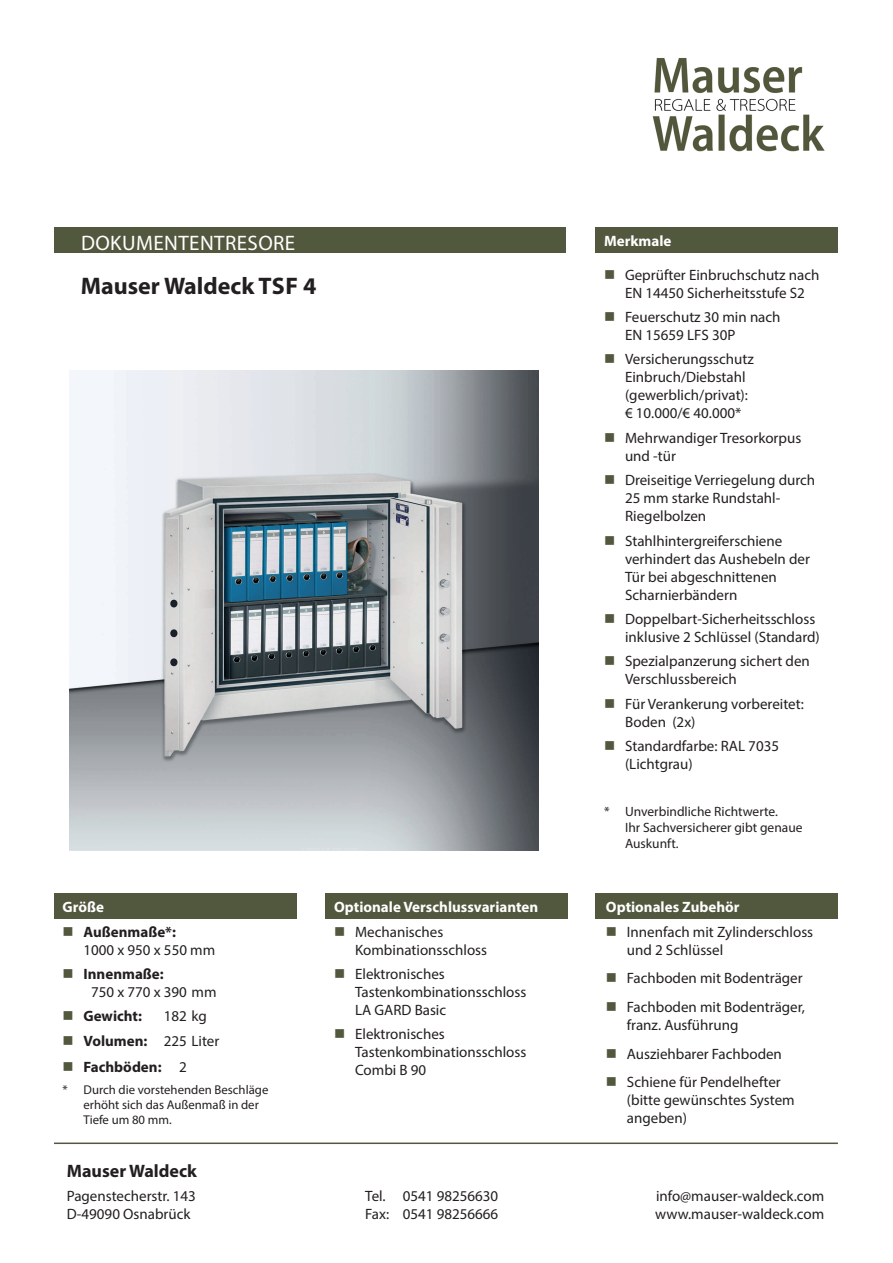
<style>
.page{position:relative;width:893px;height:1263px;background:#fff}
.page>*{position:absolute;margin:0;border:0;box-sizing:border-box;transform-origin:0 0}
.t1{font:700 24px "Myriad Pro";color:#231f20}
.t2{font:21px "Myriad Pro";letter-spacing:.02em;color:#fff}
.t3{font:700 18px "Myriad Pro";color:#231f20}
.t4{font:15px/18px "Myriad Pro";color:#231f20}
.t5{font:700 15px "Myriad Pro";color:#fff}
.t6{font:700 15px "Myriad Pro";color:#231f20}
.t7{font:13.5px/16.2px "Myriad Pro";color:#231f20}
.t8{font:12.75px/15.3px "Myriad Pro";color:#231f20}
.s1{color:#51583d}
.s2{font-weight:700}
.s3{font-weight:400}
</style>
<div class="page">
<div style="left:54px;top:893px;width:242px;height:25px;background:#51583d"></div>
<div style="left:326px;top:893px;width:242px;height:26px;background:#51583d"></div>
<img style="left:69px;top:370px;width:470px;height:480px">
<div style="left:595px;top:227px;width:243px;height:26px;background:#51583d"></div>
<div style="left:595px;top:893px;width:243px;height:25px;background:#51583d"></div>
<hr style="left:54px;top:1142px;width:784px;height:2px;background:#51583d">
<div style="left:54px;top:227px;width:512px;height:26px;background:#51583d"></div>
<img style="left:652px;top:58px;width:173px;height:94px">
<h2 class="t2" style="left:81px;top:230px;width:216px">DOKUMENTENTRESORE</h2>
<h1 class="t1" style="left:81px;top:271px;width:237px">Mauser Waldeck TSF 4</h1>
<p class="t5" style="left:63px;top:897px;width:43px">Größe</p>
<p class="t4" style="left:84px;top:922px;width:133px;text-indent:-21px"><span class="s1">■</span> <span class="s2">Außenmaße*:<br></span>1000 x 950 x 550 mm</p>
<p class="t4" style="left:91px;top:965px;width:127px;text-indent:-29px"><span class="s1">■</span> <span class="s2">Innenmaße:<br></span>750 x 770 x 390 mm</p>
<p class="t6" style="left:63px;top:1006px;width:81px"><span class="s1">■</span> Gewicht:</p>
<p class="t4" style="left:164px;top:1007px;width:45px">182 kg</p>
<p class="t6" style="left:63px;top:1031px;width:158px"><span class="s1">■</span> Volumen: <span class="s3">225 Liter</span></p>
<p class="t6" style="left:63px;top:1057px;width:126px"><span class="s1">■</span> Fachböden: <span class="s3">2</span></p>
<p class="t8" style="left:84px;top:1081px;width:186px;text-indent:-21px">* Durch die vorstehenden Beschläge erhöht sich das Außenmaß in der<br>Tiefe um 80 mm.</p>
<p class="t5" style="left:334px;top:897px;width:206px">Optionale Verschlussvarianten</p>
<p class="t4" style="left:355px;top:922px;width:134px;text-indent:-21px"><span class="s1">■</span> Mechanisches<br>Kombinationsschloss</p>
<p class="t4" style="left:355px;top:965px;width:173px;text-indent:-21px"><span class="s1">■</span> Elektronisches<br>Tastenkombinationsschloss<br>LA GARD Basic</p>
<p class="t4" style="left:355px;top:1025px;width:173px;text-indent:-21px"><span class="s1">■</span> Elektronisches<br>Tastenkombinationsschloss<br>Combi B 90</p>
<p class="t5" style="left:604px;top:231px;width:69px">Merkmale</p>
<p class="t4" style="left:604px;top:265px;width:217px;text-align:center"><span class="s1">■</span> Geprüfter Einbruchschutz nach<br>EN 14450 Sicherheitsstufe S2</p>
<p class="t4" style="left:625px;top:308px;width:157px;text-indent:-21px"><span class="s1">■</span> Feuerschutz 30 min nach<br>EN 15659 LFS 30P</p>
<p class="t4" style="left:625px;top:350px;width:130px;text-indent:-21px"><span class="s1">■</span> Versicherungsschutz<br>Einbruch/Diebstahl (gewerblich/privat): € 10.000/€ 40.000*</p>
<p class="t4" style="left:625px;top:428px;width:178px;text-indent:-21px"><span class="s1">■</span> Mehrwandiger Tresorkorpus und -tür</p>
<p class="t4" style="left:625px;top:471px;width:192px;text-indent:-21px"><span class="s1">■</span> Dreiseitige Verriegelung durch<br>25 mm starke Rundstahl-<br>Riegelbolzen</p>
<p class="t4" style="left:625px;top:531px;width:186px;text-indent:-21px"><span class="s1">■</span> Stahlhintergreiferschiene verhindert das Aushebeln der<br>Tür bei abgeschnittenen<br>Scharnierbändern</p>
<p class="t4" style="left:604px;top:610px;width:217px;text-align:right"><span class="s1">■</span> Doppelbart-Sicherheitsschloss inklusive 2 Schlüssel (Standard)</p>
<p class="t4" style="left:625px;top:652px;width:186px;text-indent:-21px"><span class="s1">■</span> Spezialpanzerung sichert den<br>Verschlussbereich</p>
<p class="t4" style="left:625px;top:694px;width:180px;text-indent:-21px"><span class="s1">■</span> Für Verankerung vorbereitet:<br>Boden (2x)</p>
<p class="t4" style="left:625px;top:737px;width:156px;text-indent:-21px"><span class="s1">■</span> Standardfarbe: RAL 7035 (Lichtgrau)</p>
<p class="t7" style="left:625px;top:803px;width:179px;text-indent:-21px">* Unverbindliche Richtwerte.<br>Ihr Sachversicherer gibt genaue<br>Auskunft.</p>
<p class="t5" style="left:606px;top:897px;width:135px">Optionales Zubehör</p>
<p class="t4" style="left:627px;top:922px;width:188px;text-indent:-21px"><span class="s1">■</span> Innenfach mit Zylinderschloss und 2 Schlüssel</p>
<p class="t4" style="left:606px;top:969px;width:198px"><span class="s1">■</span> Fachboden mit Bodenträger</p>
<p class="t4" style="left:627px;top:998px;width:180px;text-indent:-21px"><span class="s1">■</span> Fachboden mit Bodenträger, franz. Ausführung</p>
<p class="t4" style="left:606px;top:1044px;width:178px"><span class="s1">■</span> Ausziehbarer Fachboden</p>
<p class="t4" style="left:627px;top:1073px;width:169px;text-indent:-21px"><span class="s1">■</span> Schiene für Pendelhefter (bitte gewünschtes System angeben)</p>
<p class="t3" style="left:67px;top:1159px;width:132px">Mauser Waldeck</p>
<p class="t4" style="left:67px;top:1187px;width:131px">Pagenstecherstr. 143</p>
<p class="t4" style="left:365px;top:1187px;width:135px">Tel. 0541 98256630</p>
<p class="t4" style="left:656px;top:1187px;width:170px">info@mauser-waldeck.com</p>
<p class="t4" style="left:67px;top:1205px;width:125px">D-49090 Osnabrück</p>
<p class="t4" style="left:365px;top:1205px;width:135px">Fax: 0541 98256666</p>
<p class="t4" style="left:655px;top:1205px;width:170px">www.mauser-waldeck.com</p>
</div>
